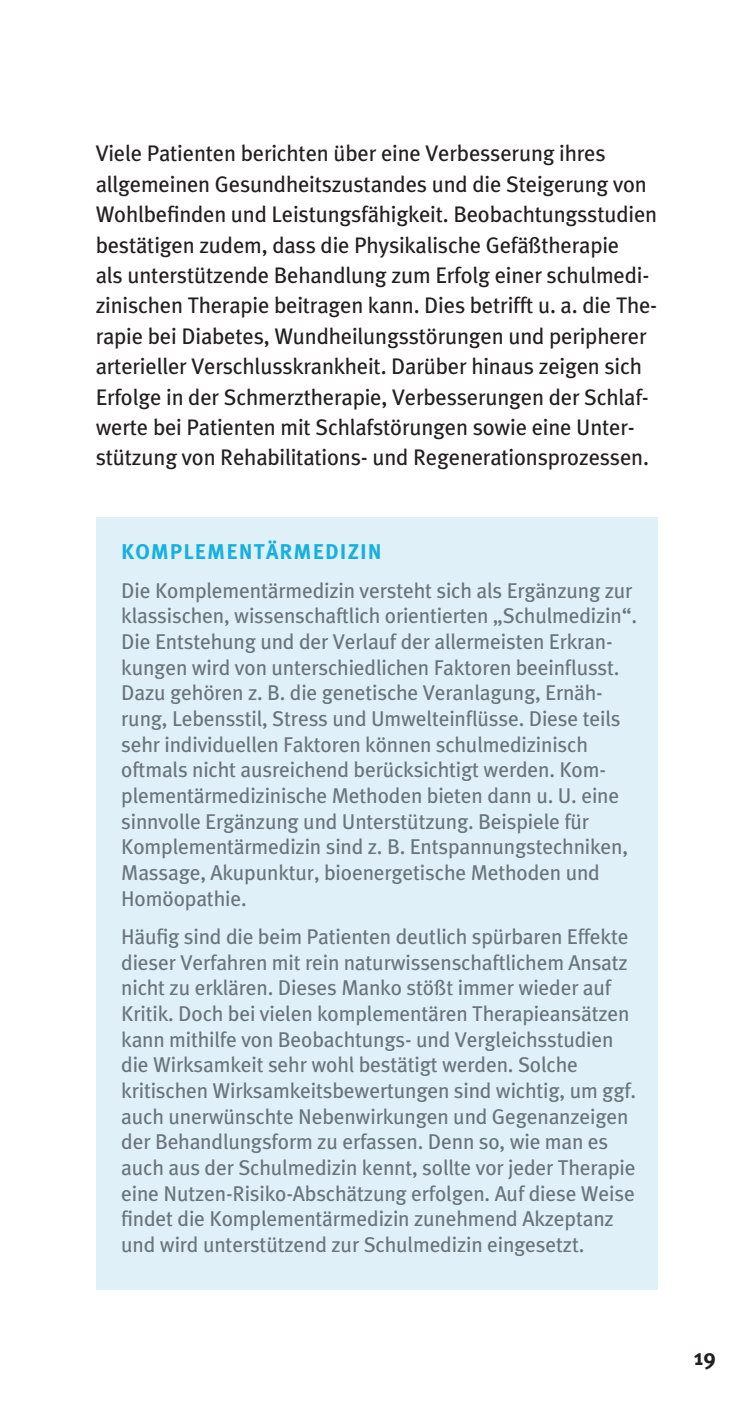
<style>
.page{position:relative;width:753px;height:1404px;background:#fff}
.page>*{position:absolute;margin:0;border:0;box-sizing:border-box;transform-origin:0 0}
.t1{font:22.5px/30.4px "Meta Plus";letter-spacing:-.01em;color:#231f20}
.t2{font:700 22.5px "Meta Plus";color:#231f20}
.t3{font:21.38px/25.7px "Meta Plus";letter-spacing:-.01em;color:#6a747b}
.t4{font:21.38px "Meta Plus Bold Caps";letter-spacing:.05em;color:#15b0e1}
</style>
<div class="page">
<div style="left:96px;top:517px;width:561px;height:771px;background:#dff0f9"></div>
<p class="t1" style="left:96px;top:138px;width:563px">Viele Patienten berichten über eine Verbesserung ihres allgemeinen Gesundheitszustandes und die Steigerung von Wohlbefinden und Leistungsfähigkeit. Beobachtungsstudien bestätigen zudem, dass die Physikalische Gefäßtherapie<br>als unterstützende Behandlung zum Erfolg einer schulmedi&shy;zinischen Therapie beitragen kann. Dies betrifft u. a. die The&shy;rapie bei Diabetes, Wundheilungsstörungen und peripherer arterieller Verschlusskrankheit. Darüber hinaus zeigen sich Erfolge in der Schmerztherapie, Verbesserungen der Schlaf&shy;werte bei Patienten mit Schlafstörungen sowie eine Unter&shy;stützung von Rehabilitations- und Regenerationsprozessen.</p>
<p class="t4" style="left:121px;top:539px;width:262px">KOMPLEMENTÄRMEDIZIN</p>
<p class="t3" style="left:121px;top:577px;width:517px">Die Komplementärmedizin versteht sich als Ergänzung zur klassischen, wissenschaftlich orientierten „Schulmedizin“.<br>Die Entstehung und der Verlauf der allermeisten Erkran&shy;kungen wird von unterschiedlichen Faktoren beeinflusst.<br>Dazu gehören z. B. die genetische Veranlagung, Ernäh&shy;rung, Lebensstil, Stress und Umwelteinflüsse. Diese teils sehr individuellen Faktoren können schulmedizinisch oftmals nicht ausreichend berücksichtigt werden. Kom&shy;plementärmedizinische Methoden bieten dann u. U. eine sinnvolle Ergänzung und Unterstützung. Beispiele für Komplementärmedizin sind z. B. Entspannungstechniken, Massage, Akupunktur, bioenergetische Methoden und Homöopathie.</p>
<p class="t3" style="left:121px;top:923px;width:516px">Häufig sind die beim Patienten deutlich spürbaren Effekte dieser Verfahren mit rein naturwissenschaftlichem Ansatz nicht zu erklären. Dieses Manko stößt immer wieder auf Kritik. Doch bei vielen komplementären Therapieansätzen kann mithilfe von Beobachtungs- und Vergleichsstudien die Wirksamkeit sehr wohl bestätigt werden. Solche kritischen Wirksamkeitsbewertungen sind wichtig, um ggf. auch unerwünschte Nebenwirkungen und Gegenanzeigen der Behandlungsform zu erfassen. Denn so, wie man es auch aus der Schulmedizin kennt, sollte vor jeder Therapie eine Nutzen-Risiko-Abschätzung erfolgen. Auf diese Weise findet die Komplementärmedizin zunehmend Akzeptanz und wird unterstützend zur Schulmedizin eingesetzt.</p>
<p class="t2" style="left:694px;top:1343px;width:24px">19</p>
</div>
